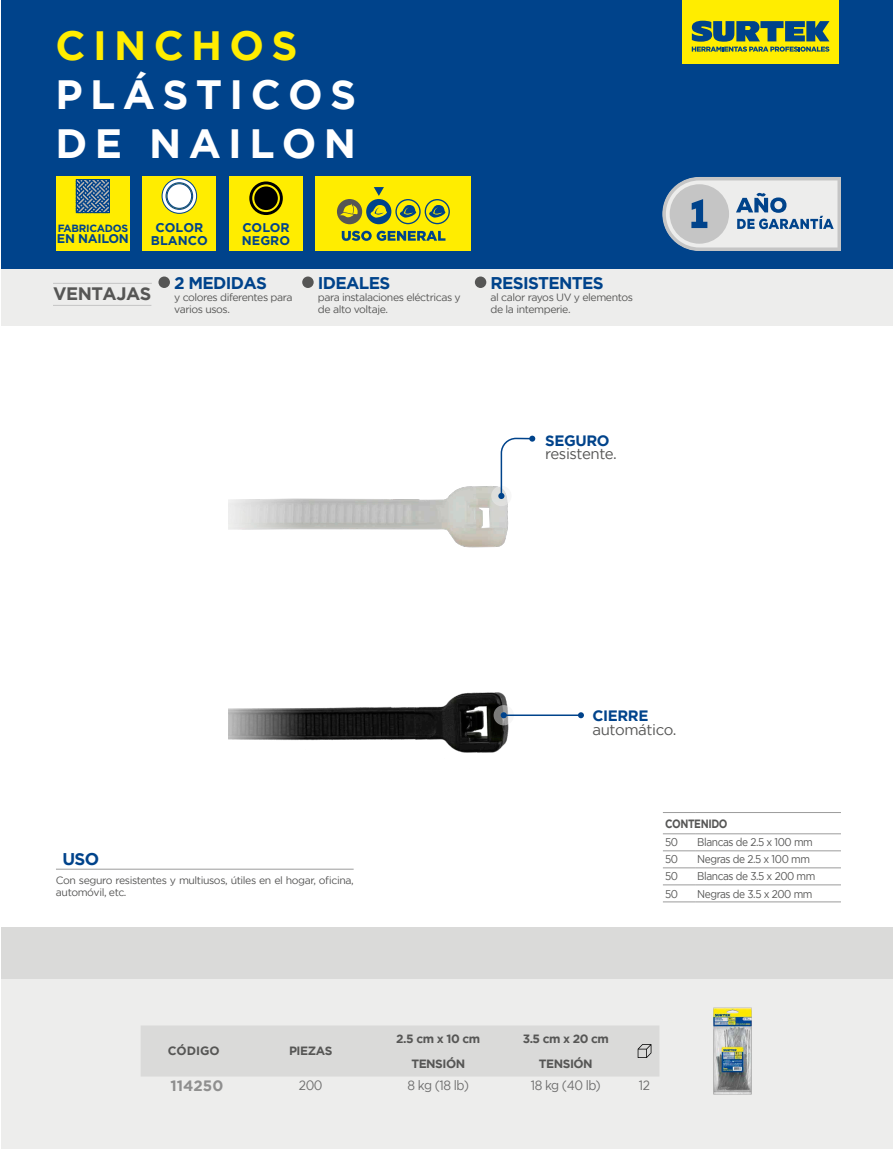
<style>
.page{position:relative;width:893px;height:1149px;background:#fff}
.page>*{position:absolute;margin:0;border:0;box-sizing:border-box;transform-origin:0 0}
.t1{font:700 40.8px/48.9px "Gotham";letter-spacing:.18em;color:#fff}
.t2{font:700 40.8px "Gotham";letter-spacing:.18em;color:#ffed00}
.t3{font:700 18px "Gotham";letter-spacing:-.025em;color:#565655}
.t4{font:700 16.95px "Gotham";letter-spacing:-.04em;color:#00438b}
.t5{font:15px "Gotham";letter-spacing:-.025em;color:#565655}
.t6{font:700 15px "Gotham";letter-spacing:-.025em;color:#00438b}
.t7{font:700 15px "Gotham";color:#8f8f8f}
.t8{font:13.5px "Gotham";letter-spacing:-.04em;color:#6e6e6e;scale:.9 1}
.t9{font:700 12.6px "Gotham";color:#00438b}
.t10{font:700 12.6px "Gotham";letter-spacing:-.025em;color:#00438b}
.t11{font:700 12px "Gotham";letter-spacing:-.04em;color:#565655}
.t12{font:700 12px "Gotham";letter-spacing:-.04em;color:#565655;scale:.85 1}
.t13{font:11.25px "Gotham";letter-spacing:-.04em;color:#565655;scale:.9 1}
.t14{font:10.5px/12px "Gotham";letter-spacing:-.04em;color:#565655}
.t15{font:700 10.5px "Gotham";letter-spacing:-.025em;color:#00438b}
</style>
<div class="page">
<div style="left:1px;top:0;width:892px;height:276px;background:#00438b"></div>
<div style="left:1px;top:957px;width:892px;height:191px;background:#ededec"></div>
<div style="left:1px;top:927px;width:892px;height:51px;background:#dadad9"></div>
<div style="left:1px;top:270px;width:892px;height:56px;background:#ededec"></div>
<div style="left:682px;top:0;width:157px;height:64px;background:#ffed00"></div>
<svg style="left:692px;top:21px;width:137px;height:31px"></svg>
<img style="left:228px;top:486px;width:281px;height:62px">
<img style="left:228px;top:692px;width:307px;height:61px">
<hr style="left:56px;top:868px;width:298px;height:1px;background:#9c9c9c">
<div style="left:158px;top:276px;width:12px;height:12px;background:#565655;border-radius:50%"></div>
<div style="left:302px;top:276px;width:12px;height:12px;background:#565655;border-radius:50%"></div>
<div style="left:475px;top:276px;width:11px;height:12px;background:#565655;border-radius:50%"></div>
<svg style="left:494px;top:705px;width:20px;height:20px"></svg>
<svg style="left:501px;top:712px;width:6px;height:6px"></svg>
<svg style="left:491px;top:485px;width:20px;height:21px"></svg>
<div style="left:498px;top:492px;width:6px;height:7px;background:#00438b;border-radius:50%"></div>
<hr style="left:504px;top:714px;width:77px;height:1px;background:#00438b">
<svg style="left:578px;top:712px;width:6px;height:6px"></svg>
<svg style="left:500px;top:435px;width:35px;height:62px"></svg>
<hr style="left:53px;top:283px;width:99px;height:1px;background:#c5c5c5">
<hr style="left:53px;top:305px;width:98px;height:1px;background:#c5c5c5">
<svg style="left:662px;top:177px;width:179px;height:74px;background:#bec8d2"></svg>
<div style="left:141px;top:1026px;width:518px;height:50px;background:#dadad9"></div>
<div style="left:316px;top:177px;width:155px;height:74px;background:#ffed00"></div>
<svg style="left:342px;top:231px;width:103px;height:10px"></svg>
<div style="left:337px;top:199px;width:25px;height:25px;background:#565655;border-radius:50%"></div>
<svg style="left:374px;top:187px;width:10px;height:9px"></svg>
<div style="left:366px;top:199px;width:25px;height:25px;background:#00438b;border-radius:50%"></div>
<svg style="left:371px;top:205px;width:16px;height:12px"></svg>
<svg style="left:395px;top:199px;width:55px;height:25px"></svg>
<svg style="left:340px;top:204px;width:18px;height:13px"></svg>
<img style="left:713px;top:1007px;width:39px;height:88px">
<div style="left:56px;top:177px;width:74px;height:74px;background:#ffed00"></div>
<svg style="left:76px;top:179px;width:34px;height:34px"></svg>
<div style="left:142px;top:177px;width:74px;height:74px;background:#ffed00"></div>
<svg style="left:161px;top:178px;width:37px;height:36px"></svg>
<div style="left:167px;top:183px;width:25px;height:26px;border:2px solid #00438b;border-radius:50%"></div>
<div style="left:168px;top:184px;width:23px;height:24px;background:#fff;border-radius:50%"></div>
<div style="left:229px;top:177px;width:74px;height:74px;background:#ffed00"></div>
<svg style="left:249px;top:181px;width:34px;height:34px"></svg>
<div style="left:254px;top:186px;width:24px;height:24px;background:#000;border-radius:50%"></div>
<hr style="left:663px;top:850px;width:32px;height:1px;background:#9c9c9c">
<hr style="left:695px;top:850px;width:146px;height:1px;background:#9c9c9c">
<hr style="left:663px;top:867px;width:32px;height:1px;background:#9c9c9c">
<hr style="left:695px;top:867px;width:146px;height:1px;background:#9c9c9c">
<hr style="left:663px;top:884px;width:32px;height:1px;background:#9c9c9c">
<hr style="left:695px;top:884px;width:146px;height:1px;background:#9c9c9c">
<hr style="left:663px;top:901px;width:32px;height:1px;background:#9c9c9c">
<hr style="left:695px;top:901px;width:146px;height:1px;background:#9c9c9c">
<hr style="left:663px;top:812px;width:32px;height:1px;background:#9c9c9c">
<hr style="left:695px;top:812px;width:146px;height:1px;background:#9c9c9c">
<hr style="left:663px;top:833px;width:32px;height:1px;background:#9c9c9c">
<hr style="left:695px;top:833px;width:146px;height:1px;background:#9c9c9c">
<h1 class="t2" style="left:56px;top:21px;width:244px">CINCHOS</h1>
<h1 class="t1" style="left:56px;top:68px;width:302px">PLÁSTICOS<br>DE NAILON</h1>
<p class="t9" style="left:155px;top:221px;width:49px">COLOR</p>
<p class="t15" style="left:58px;top:222px;width:72px">FABRICADOS</p>
<p class="t10" style="left:57px;top:231px;width:73px">EN NAILON</p>
<p class="t9" style="left:151px;top:233px;width:58px">BLANCO</p>
<p class="t9" style="left:243px;top:221px;width:48px">COLOR</p>
<p class="t9" style="left:242px;top:233px;width:50px">NEGRO</p>
<h2 class="t3" style="left:53px;top:283px;width:100px">VENTAJAS</h2>
<h3 class="t4" style="left:174px;top:273px;width:94px">2 MEDIDAS</h3>
<p class="t14" style="left:174px;top:291px;width:120px">y colores diferentes para varios usos.</p>
<h3 class="t4" style="left:318px;top:273px;width:74px">IDEALES</h3>
<p class="t14" style="left:318px;top:291px;width:144px">para instalaciones eléctricas y de alto voltaje.</p>
<h3 class="t4" style="left:491px;top:273px;width:115px">RESISTENTES</h3>
<p class="t14" style="left:491px;top:291px;width:144px">al calor rayos UV y elementos de la intemperie.</p>
<h3 class="t6" style="left:545px;top:431px;width:66px">SEGURO</h3>
<h3 class="t5" style="left:545px;top:445px;width:73px">resistente.</h3>
<h3 class="t4" style="left:62px;top:849px;width:38px">USO</h3>
<p class="t14" style="left:56px;top:873px;width:299px">Con seguro resistentes y multiusos, útiles en el hogar, oficina, automóvil, etc.</p>
<h3 class="t6" style="left:592px;top:706px;width:58px">CIERRE</h3>
<h3 class="t5" style="left:592px;top:720px;width:86px">automático.</h3>
<p class="t12" style="left:665px;top:816px;width:75px">CONTENIDO</p>
<p class="t13" style="left:665px;top:836px;width:16px">50</p>
<p class="t13" style="left:697px;top:836px;width:130px">Blancas de 2.5 x 100 mm</p>
<p class="t13" style="left:665px;top:853px;width:16px">50</p>
<p class="t13" style="left:697px;top:853px;width:127px">Negras de 2.5 x 100 mm</p>
<p class="t13" style="left:665px;top:870px;width:16px">50</p>
<p class="t13" style="left:697px;top:870px;width:133px">Blancas de 3.5 x 200 mm</p>
<p class="t13" style="left:665px;top:887px;width:16px">50</p>
<p class="t13" style="left:697px;top:887px;width:130px">Negras de 3.5 x 200 mm</p>
<p class="t11" style="left:168px;top:1043px;width:54px">CÓDIGO</p>
<p class="t11" style="left:289px;top:1043px;width:45px">PIEZAS</p>
<p class="t11" style="left:396px;top:1031px;width:85px">2.5 cm x 10 cm</p>
<p class="t11" style="left:523px;top:1031px;width:88px">3.5 cm x 20 cm</p>
<p class="t11" style="left:411px;top:1056px;width:55px">TENSIÓN</p>
<p class="t11" style="left:539px;top:1056px;width:55px">TENSIÓN</p>
<h3 class="t7" style="left:171px;top:1076px;width:54px">114250</h3>
<p class="t8" style="left:299px;top:1077px;width:28px">200</p>
<p class="t8" style="left:408px;top:1077px;width:70px">8 kg (18 lb)</p>
<p class="t8" style="left:531px;top:1077px;width:79px">18 kg (40 lb)</p>
<p class="t8" style="left:639px;top:1077px;width:14px">12</p>
</div>
